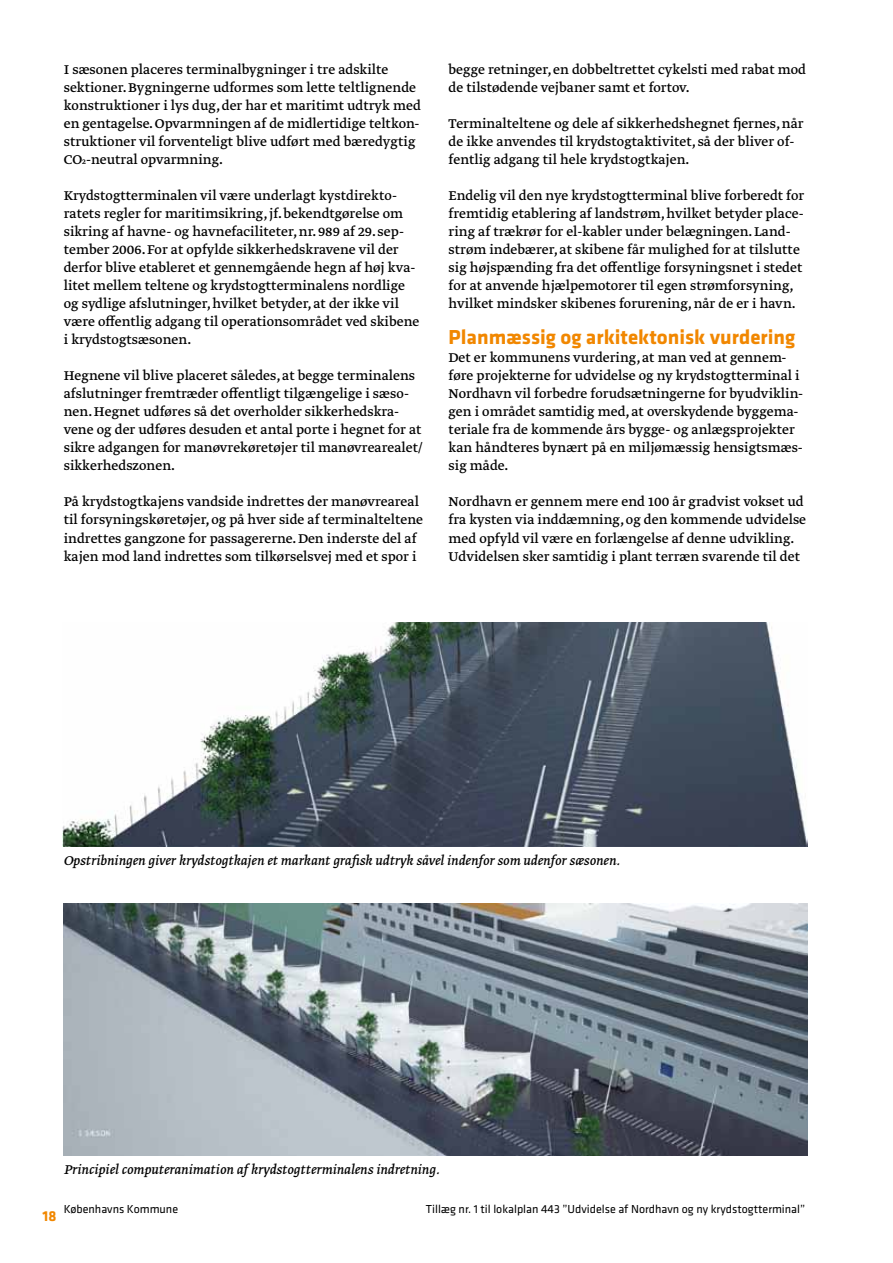
<style>
.page{position:relative;width:893px;height:1263px;background:#fff}
.page>*{position:absolute;margin:0;border:0;box-sizing:border-box;transform-origin:0 0}
.t1{font:700 21px "Klavika";color:#f18700}
.t2{font:15px/18px "Greta Text";color:#000}
.t3{font:italic 15px "Greta Text";color:#000}
.t4{font:700 15px "Klavika";color:#f18700}
.t5{font:12px "Klavika";color:#000}
</style>
<div class="page">
<img style="left:63px;top:622px;width:744px;height:225px">
<img style="left:64px;top:904px;width:744px;height:251px">
<p class="t2" style="left:64px;top:62px;width:359px">I sæsonen placeres terminalbygninger i tre adskilte sektioner. Bygningerne udformes som lette teltlignende konstruktioner i lys dug, der har et maritimt udtryk med en gentagelse. Opvarmningen af de midlertidige teltkon&shy;struktioner vil forventeligt blive udført med bæredygtig CO₂-neutral opvarmning.</p>
<p class="t2" style="left:64px;top:188px;width:357px">Krydstogtterminalen vil være underlagt kystdirekto&shy;ratets regler for maritimsikring, jf. bekendtgørelse om sikring af havne- og havnefaciliteter, nr. 989 af 29. sep&shy;tember 2006. For at opfylde sikkerhedskravene vil der derfor blive etableret et gennemgående hegn af høj kva&shy;litet mellem teltene og krydstogtterminalens nordlige og sydlige afslutninger, hvilket betyder, at der ikke vil være offentlig adgang til operationsområdet ved skibene i krydstogtsæsonen.</p>
<p class="t2" style="left:64px;top:368px;width:360px">Hegnene vil blive placeret således, at begge terminalens afslutninger fremtræder offentligt tilgængelige i sæso&shy;nen. Hegnet udføres så det overholder sikkerhedskra&shy;vene og der udføres desuden et antal porte i hegnet for at sikre adgangen for manøvrekøretøjer til manøvrearealet/ sikkerhedszonen.</p>
<p class="t2" style="left:64px;top:494px;width:361px">På krydstogtkajens vandside indrettes der manøvreareal til forsyningskøretøjer, og på hver side af terminalteltene indrettes gangzone for passagererne. Den inderste del af kajen mod land indrettes som tilkørselsvej med et spor i</p>
<p class="t2" style="left:449px;top:62px;width:359px">begge retninger, en dobbeltrettet cykelsti med rabat mod de tilstødende vejbaner samt et fortov.</p>
<p class="t2" style="left:449px;top:116px;width:356px">Terminalteltene og dele af sikkerhedshegnet fjernes, når de ikke anvendes til krydstogtaktivitet, så der bliver of&shy;fentlig adgang til hele krydstogtkajen.</p>
<p class="t2" style="left:449px;top:188px;width:357px">Endelig vil den nye krydstogtterminal blive forberedt for fremtidig etablering af landstrøm, hvilket betyder place&shy;ring af trækrør for el-kabler under belægningen. Land&shy;strøm indebærer, at skibene får mulighed for at tilslutte sig højspænding fra det offentlige forsyningsnet i stedet for at anvende hjælpemotorer til egen strømforsyning, hvilket mindsker skibenes forurening, når de er i havn.</p>
<h1 class="t1" style="left:449px;top:329px;width:348px">Planmæssig og arkitektonisk vurdering</h1>
<p class="t2" style="left:449px;top:350px;width:356px">Det er kommunens vurdering, at man ved at gennem&shy;føre projekterne for udvidelse og ny krydstogtterminal i Nordhavn vil forbedre forudsætningerne for byudviklin&shy;gen i området samtidig med, at overskydende byggema&shy;teriale fra de kommende års bygge- og anlægsprojekter kan håndteres bynært på en miljømæssig hensigtsmæs&shy;sig måde.</p>
<p class="t2" style="left:449px;top:494px;width:359px">Nordhavn er gennem mere end 100 år gradvist vokset ud fra kysten via inddæmning, og den kommende udvidelse med opfyld vil være en forlængelse af denne udvikling.<br>Udvidelsen sker samtidig i plant terræn svarende til det</p>
<p class="t3" style="left:64px;top:855px;width:558px">Opstribningen giver krydstogtkajen et markant grafisk udtryk såvel indenfor som udenfor sæsonen.</p>
<p class="t3" style="left:64px;top:1163px;width:377px">Principiel computeranimation af krydstogtterminalens indretning.</p>
<p class="t4" style="left:43px;top:1210px;width:15px">18</p>
<p class="t5" style="left:64px;top:1204px;width:116px">Københavns Kommune</p>
<p class="t5" style="left:426px;top:1204px;width:381px">Tillæg nr. 1 til lokalplan 443 ”Udvidelse af Nordhavn og ny krydstogtterminal”</p>
</div>
